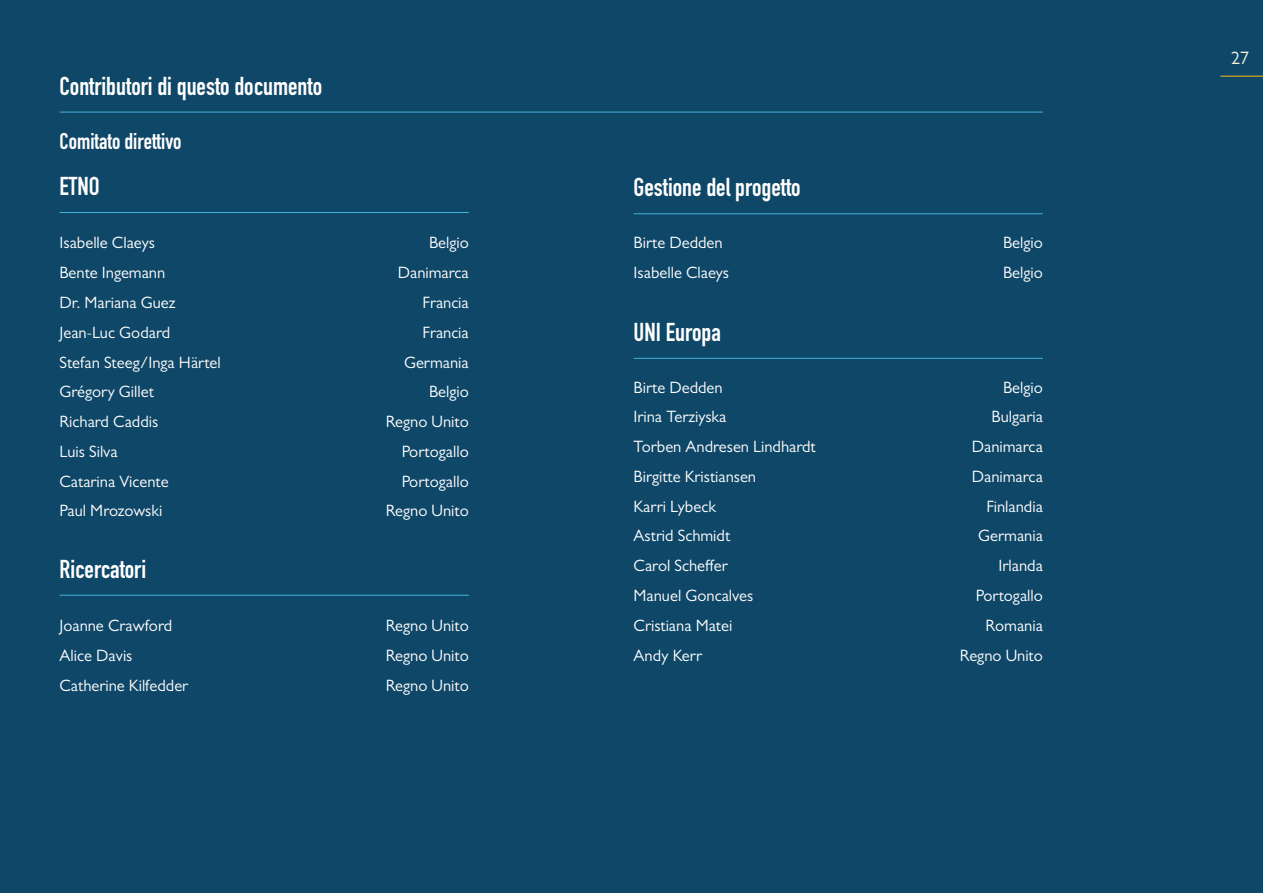
<style>
.page{position:relative;width:1263px;height:893px;background:#0f4768}
.page>*{position:absolute;margin:0;border:0;box-sizing:border-box;transform-origin:0 0}
.t1{font:25.5px "DIN Engschrift Std";color:#fff}
.t2{font:22.5px "DIN Engschrift Std";color:#fff}
.t3{font:18px "Gill Sans MT Pro";color:#f9f1da}
.t4{font:16.5px "Gill Sans MT Pro";color:#fff}
</style>
<div class="page">
<hr style="left:60px;top:112px;width:983px;height:1px;background:#46b1db">
<hr style="left:60px;top:212px;width:409px;height:1px;background:#46b1db">
<hr style="left:60px;top:595px;width:409px;height:1px;background:#46b1db">
<hr style="left:634px;top:213px;width:409px;height:1px;background:#46b1db">
<hr style="left:634px;top:358px;width:409px;height:1px;background:#46b1db">
<hr style="left:1220px;top:76px;width:43px;height:1px;background:#fdb913">
<h1 class="t1" style="left:60px;top:71px;width:264px">Contributori di questo documento</h1>
<h2 class="t2" style="left:60px;top:128px;width:123px">Comitato direttivo</h2>
<h1 class="t1" style="left:60px;top:171px;width:42px">ETNO</h1>
<p class="t4" style="left:60px;top:233px;width:97px">Isabelle Claeys</p>
<p class="t4" style="left:429px;top:233px;width:41px">Belgio</p>
<p class="t4" style="left:60px;top:263px;width:107px">Bente Ingemann</p>
<p class="t4" style="left:398px;top:263px;width:72px">Danimarca</p>
<p class="t4" style="left:60px;top:293px;width:117px">Dr. Mariana Guez</p>
<p class="t4" style="left:423px;top:293px;width:48px">Francia</p>
<p class="t4" style="left:60px;top:322px;width:112px">Jean-Luc Godard</p>
<p class="t4" style="left:423px;top:322px;width:48px">Francia</p>
<p class="t4" style="left:60px;top:352px;width:163px">Stefan Steeg/Inga Härtel</p>
<p class="t4" style="left:404px;top:352px;width:66px">Germania</p>
<p class="t4" style="left:60px;top:382px;width:96px">Grégory Gillet</p>
<p class="t4" style="left:429px;top:382px;width:41px">Belgio</p>
<p class="t4" style="left:60px;top:412px;width:100px">Richard Caddis</p>
<p class="t4" style="left:386px;top:412px;width:85px">Regno Unito</p>
<p class="t4" style="left:60px;top:441px;width:60px">Luis Silva</p>
<p class="t4" style="left:402px;top:441px;width:69px">Portogallo</p>
<p class="t4" style="left:60px;top:471px;width:111px">Catarina Vicente</p>
<p class="t4" style="left:402px;top:471px;width:69px">Portogallo</p>
<p class="t4" style="left:60px;top:501px;width:104px">Paul Mrozowski</p>
<p class="t4" style="left:386px;top:501px;width:85px">Regno Unito</p>
<h1 class="t1" style="left:60px;top:554px;width:88px">Ricercatori</h1>
<p class="t4" style="left:60px;top:616px;width:114px">Joanne Crawford</p>
<p class="t4" style="left:386px;top:616px;width:85px">Regno Unito</p>
<p class="t4" style="left:60px;top:646px;width:74px">Alice Davis</p>
<p class="t4" style="left:386px;top:646px;width:85px">Regno Unito</p>
<p class="t4" style="left:60px;top:675px;width:130px">Catherine Kilfedder</p>
<p class="t4" style="left:386px;top:675px;width:85px">Regno Unito</p>
<h1 class="t1" style="left:634px;top:172px;width:169px">Gestione del progetto</h1>
<p class="t4" style="left:634px;top:233px;width:91px">Birte Dedden</p>
<p class="t4" style="left:1003px;top:233px;width:41px">Belgio</p>
<p class="t4" style="left:634px;top:262px;width:97px">Isabelle Claeys</p>
<p class="t4" style="left:1003px;top:262px;width:41px">Belgio</p>
<h1 class="t1" style="left:634px;top:317px;width:89px">UNI Europa</h1>
<p class="t4" style="left:634px;top:377px;width:91px">Birte Dedden</p>
<p class="t4" style="left:1003px;top:377px;width:41px">Belgio</p>
<p class="t4" style="left:634px;top:407px;width:94px">Irina Terziyska</p>
<p class="t4" style="left:992px;top:407px;width:53px">Bulgaria</p>
<p class="t4" style="left:634px;top:437px;width:184px">Torben Andresen Lindhardt</p>
<p class="t4" style="left:972px;top:437px;width:72px">Danimarca</p>
<p class="t4" style="left:634px;top:466px;width:124px">Birgitte Kristiansen</p>
<p class="t4" style="left:972px;top:466px;width:72px">Danimarca</p>
<p class="t4" style="left:634px;top:496px;width:84px">Karri Lybeck</p>
<p class="t4" style="left:986px;top:496px;width:58px">Finlandia</p>
<p class="t4" style="left:634px;top:526px;width:98px">Astrid Schmidt</p>
<p class="t4" style="left:978px;top:526px;width:66px">Germania</p>
<p class="t4" style="left:634px;top:556px;width:96px">Carol Scheffer</p>
<p class="t4" style="left:999px;top:556px;width:46px">Irlanda</p>
<p class="t4" style="left:634px;top:586px;width:121px">Manuel Goncalves</p>
<p class="t4" style="left:976px;top:586px;width:69px">Portogallo</p>
<p class="t4" style="left:634px;top:615px;width:100px">Cristiana Matei</p>
<p class="t4" style="left:985px;top:615px;width:59px">Romania</p>
<p class="t4" style="left:634px;top:645px;width:70px">Andy Kerr</p>
<p class="t4" style="left:960px;top:645px;width:85px">Regno Unito</p>
<p class="t3" style="left:1231px;top:48px;width:19px">27</p>
</div>
